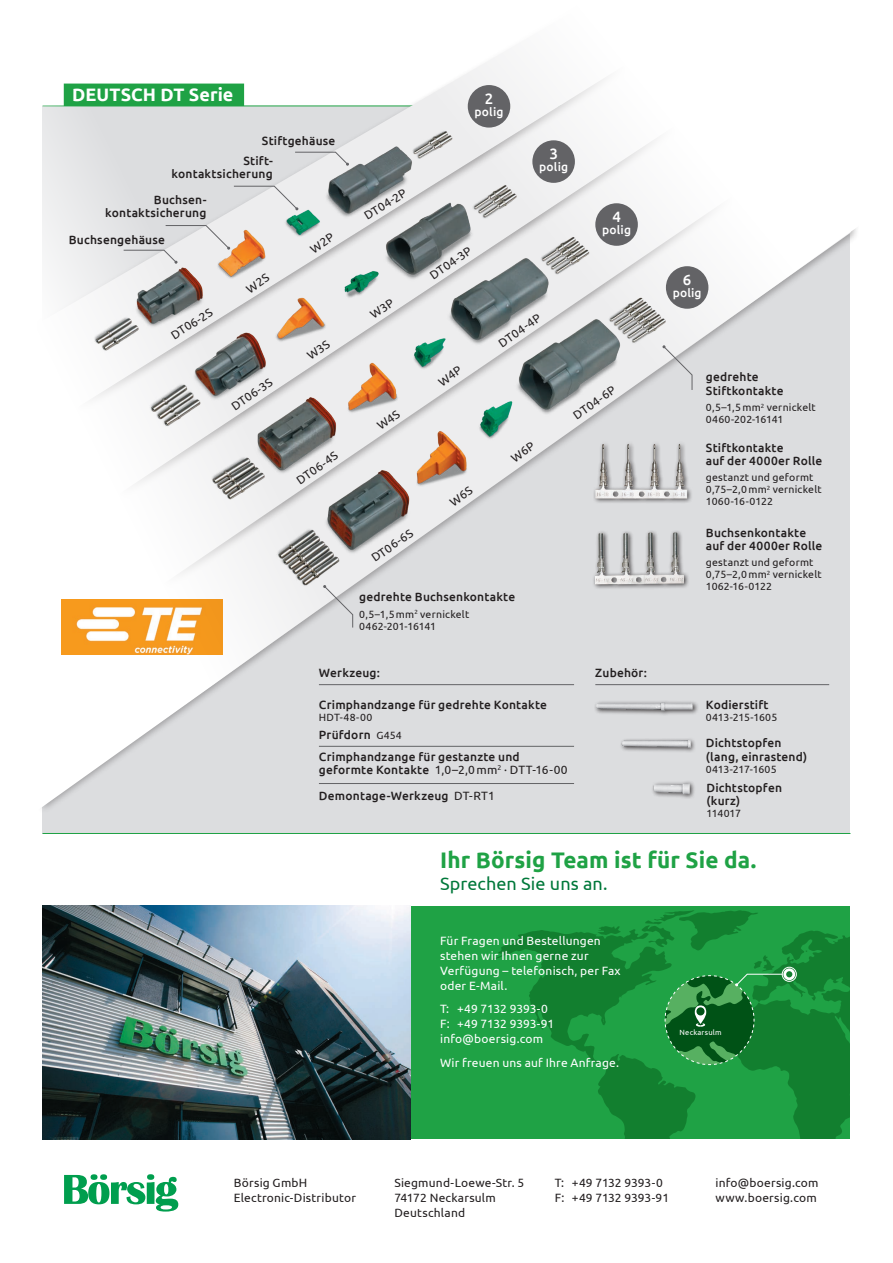
<style>
.page{position:relative;width:893px;height:1263px;background:#fff}
.page>*{position:absolute;margin:0;border:0;box-sizing:border-box;transform-origin:0 0}
.t1{font:700 22.5px "Ubuntu";letter-spacing:.005em;color:#1fa245}
.t2{font:18px "Ubuntu";letter-spacing:.005em;color:#00783a}
.t3{font:700 18px "Ubuntu";letter-spacing:.005em;color:#fff}
.t4{font:500 15px "Ubuntu";color:#fff}
.t5{font:500 12px/13.5px "Ubuntu";letter-spacing:.015em;color:#231f20}
.t6{font:12px/15px "Ubuntu";letter-spacing:.015em;color:#231f20}
.t7{font:12px/15px "Ubuntu";letter-spacing:.015em;color:#fff}
.t8{font:12px/15px "Ubuntu";letter-spacing:-.01em;color:#231f20}
.t9{font:500 12px "Ubuntu";letter-spacing:.015em;color:#fff}
.t10{font:10.5px/12px "Ubuntu";letter-spacing:.02em;color:#231f20}
.t11{font:10.5px "Ubuntu";letter-spacing:-.015em;color:#231f20}
.t12{font:7.5px "Ubuntu";letter-spacing:.025em;color:#fff}
.s1{font-weight:400;font-size:10.5px}
.s2{font-weight:400}
</style>
<div class="page">
<hr style="left:43px;top:833px;width:807px;height:1px;background:#1fa245">
<div style="left:461px;top:380px;width:389px;height:426px;background:#dcdddf"></div>
<div style="left:461px;top:554px;width:364px;height:113px;background:#dcdddf"></div>
<svg style="left:461px;top:58px;width:396px;height:322px"></svg>
<svg style="left:42px;top:77px;width:419px;height:757px;fill:#dcdddf"></svg>
<img style="left:70px;top:115px;width:687px;height:488px">
<div style="left:592px;top:529px;width:98px;height:60px;background:#231f20;opacity:.85"></div>
<img style="left:595px;top:525px;width:89px;height:60px">
<div style="left:593px;top:441px;width:100px;height:62px;background:#231f20;opacity:.85"></div>
<img style="left:595px;top:440px;width:96px;height:60px">
<div style="left:594px;top:699px;width:105px;height:17px;background:#d6d7d9"></div>
<img style="left:591px;top:697px;width:111px;height:17px">
<div style="left:619px;top:737px;width:77px;height:16px;background:#dadbdd"></div>
<img style="left:615px;top:735px;width:86px;height:17px">
<div style="left:651px;top:780px;width:44px;height:19px;background:#231f20;opacity:.85"></div>
<img style="left:646px;top:779px;width:51px;height:17px">
<div style="left:410px;top:906px;width:483px;height:234px;background:#1fa245"></div>
<svg style="left:64px;top:1174px;width:114px;height:37px"></svg>
<svg style="left:323px;top:585px;width:30px;height:43px"></svg>
<svg style="left:492px;top:910px;width:358px;height:230px"></svg>
<div style="left:783px;top:968px;width:12px;height:12px;border:3px solid #fff;border-radius:50%"></div>
<div style="left:782px;top:967px;width:15px;height:15px;border:1px solid #fff;border-radius:50%"></div>
<svg style="left:294px;top:151px;width:55px;height:15px"></svg>
<svg style="left:233px;top:185px;width:65px;height:25px;background:#e0e1e2"></svg>
<svg style="left:123px;top:225px;width:107px;height:39px;background:#e1e0e1"></svg>
<div style="left:850px;top:901px;width:43px;height:243px;background:#fff"></div>
<img style="left:62px;top:600px;width:161px;height:55px">
<svg style="left:662px;top:345px;width:31px;height:46px"></svg>
<hr style="left:595px;top:684px;width:234px;height:1px;background:#636366">
<hr style="left:319px;top:684px;width:255px;height:1px;background:#636366">
<div style="left:64px;top:84px;width:180px;height:22px;background:#1fa245"></div>
<div style="left:468px;top:85px;width:42px;height:43px;background:#636366;border-radius:50%"></div>
<div style="left:532px;top:140px;width:43px;height:43px;background:#636366;border-radius:50%"></div>
<div style="left:666px;top:266px;width:42px;height:43px;background:#636366;border-radius:50%"></div>
<hr style="left:319px;top:746px;width:255px;height:1px;background:#636366">
<hr style="left:319px;top:783px;width:255px;height:1px;background:#636366">
<div style="left:595px;top:203px;width:43px;height:43px;background:#636366;border-radius:50%"></div>
<img style="left:43px;top:906px;width:367px;height:234px">
<svg style="left:664px;top:973px;width:119px;height:92px"></svg>
<svg style="left:510px;top:441px;width:25px;height:21px"></svg>
<svg style="left:449px;top:486px;width:24px;height:20px"></svg>
<svg style="left:438px;top:365px;width:25px;height:21px"></svg>
<svg style="left:376px;top:409px;width:25px;height:21px"></svg>
<svg style="left:369px;top:298px;width:26px;height:21px"></svg>
<svg style="left:306px;top:339px;width:25px;height:21px"></svg>
<svg style="left:310px;top:233px;width:25px;height:20px"></svg>
<svg style="left:246px;top:273px;width:24px;height:20px"></svg>
<h2 class="t3" style="left:72px;top:83px;width:163px">DEUTSCH DT Serie</h2>
<p class="t5" style="left:262px;top:133px;width:75px">Stiftgehäuse</p>
<p class="t5" style="left:172px;top:153px;width:103px;text-align:right">Stift&shy;kontaktsicherung</p>
<p class="t5" style="left:105px;top:192px;width:103px;text-align:right">Buchsen&shy;kontaktsicherung</p>
<p class="t5" style="left:69px;top:232px;width:98px">Buchsengehäuse</p>
<p class="t6" style="left:168px;top:330px;width:48px;rotate:-33deg">DT06-2S</p>
<p class="t6" style="left:228px;top:401px;width:48px;rotate:-35deg">DT06-3S</p>
<p class="t6" style="left:293px;top:475px;width:49px;rotate:-35deg">DT06-4S</p>
<p class="t6" style="left:361px;top:210px;width:49px;rotate:-32deg">DT04-2P</p>
<p class="t4" style="left:485px;top:89px;width:10px">2</p>
<p class="t9" style="left:474px;top:104px;width:31px">polig</p>
<p class="t6" style="left:427px;top:270px;width:49px;rotate:-35deg">DT04-3P</p>
<p class="t4" style="left:549px;top:145px;width:10px">3</p>
<p class="t9" style="left:539px;top:160px;width:31px">polig</p>
<p class="t6" style="left:495px;top:338px;width:50px;rotate:-35deg">DT04-4P</p>
<p class="t4" style="left:612px;top:208px;width:10px">4</p>
<p class="t9" style="left:602px;top:222px;width:31px">polig</p>
<p class="t6" style="left:570px;top:410px;width:50px;rotate:-35deg">DT04-6P</p>
<p class="t6" style="left:368px;top:552px;width:49px;rotate:-35deg">DT06-6S</p>
<p class="t5" style="left:359px;top:590px;width:157px">gedrehte Buchsenkontakte</p>
<p class="t10" style="left:359px;top:608px;width:111px">0,5–1,5mm<sup>2</sup> vernickelt<br>0462-201-16141</p>
<p class="t5" style="left:319px;top:665px;width:63px">Werkzeug:</p>
<p class="t5" style="left:595px;top:665px;width:53px">Zubehör:</p>
<p class="t5" style="left:319px;top:697px;width:230px">Crimphandzange für gedrehte Kontakte</p>
<p class="t10" style="left:319px;top:711px;width:55px">HDT-48-00</p>
<p class="t5" style="left:319px;top:723px;width:202px;line-height:22px">Prüfdorn <span class="s1">G454<br></span>Crimphandzange für gestanzte und</p>
<p class="t5" style="left:319px;top:756px;width:250px;line-height:26.2px">geformte Kontakte <span class="s2">1,0–2,0mm</span><sup>2</sup> <span class="s2">· DTT-16-00<br></span>Demontage--Werkzeug <span class="s2">DT-RT1</span></p>
<p class="t4" style="left:683px;top:270px;width:10px">6</p>
<p class="t9" style="left:673px;top:285px;width:31px">polig</p>
<p class="t5" style="left:706px;top:370px;width:79px">gedrehte<br>Stiftkontakte</p>
<p class="t10" style="left:706px;top:401px;width:111px">0,5–1,5mm<sup>2</sup> vernickelt<br>0460-202-16141</p>
<p class="t5" style="left:706px;top:440px;width:118px">Stiftkontakte<br>auf der 4000er Rolle</p>
<p class="t10" style="left:706px;top:471px;width:117px">gestanzt und geformt<br>0,75–2,0mm<sup>2</sup> vernickelt<br>1060-16-0122</p>
<p class="t5" style="left:706px;top:525px;width:118px">Buchsenkontakte auf der 4000er Rolle</p>
<p class="t10" style="left:706px;top:556px;width:117px">gestanzt und geformt<br>0,75–2,0mm<sup>2</sup> vernickelt<br>1062-16-0122</p>
<p class="t5" style="left:706px;top:697px;width:64px">Kodierstift</p>
<p class="t11" style="left:706px;top:711px;width:73px">0413-215-1605</p>
<p class="t5" style="left:706px;top:736px;width:103px">Dichtstopfen (lang, einrastend)</p>
<p class="t11" style="left:706px;top:762px;width:72px">0413-217-1605</p>
<p class="t5" style="left:706px;top:780px;width:77px">Dichtstopfen (kurz)</p>
<p class="t10" style="left:706px;top:807px;width:36px">114017</p>
<h1 class="t1" style="left:440px;top:846px;width:318px">Ihr Börsig Team ist für Sie da.</h1>
<h2 class="t2" style="left:440px;top:872px;width:169px">Sprechen Sie uns an.</h2>
<p class="t7" style="left:440px;top:933px;width:182px">Für Fragen und Bestellungen stehen wir Ihnen gerne zur<br>Verfügung – telefonisch, per Fax oder E-Mail.</p>
<p class="t7" style="left:440px;top:1001px;width:116px">T: +49 7132 9393-0<br>F: +49 7132 9393-91 info@boersig.com</p>
<p class="t7" style="left:440px;top:1055px;width:180px">Wir freuen uns auf Ihre Anfrage.</p>
<p class="t12" style="left:680px;top:1027px;width:43px">Neckarsulm</p>
<p class="t6" style="left:234px;top:1175px;width:124px">Börsig GmbH<br>Electronic-Distributor</p>
<p class="t6" style="left:394px;top:1175px;width:131px">Siegmund-Loewe-Str. 5<br>74172 Neckarsulm<br>Deutschland</p>
<p class="t8" style="left:555px;top:1175px;width:116px">T: +49 7132 9393-0<br>F: +49 7132 9393-91</p>
<p class="t6" style="left:715px;top:1175px;width:104px">info@boersig.com www.boersig.com</p>
</div>
